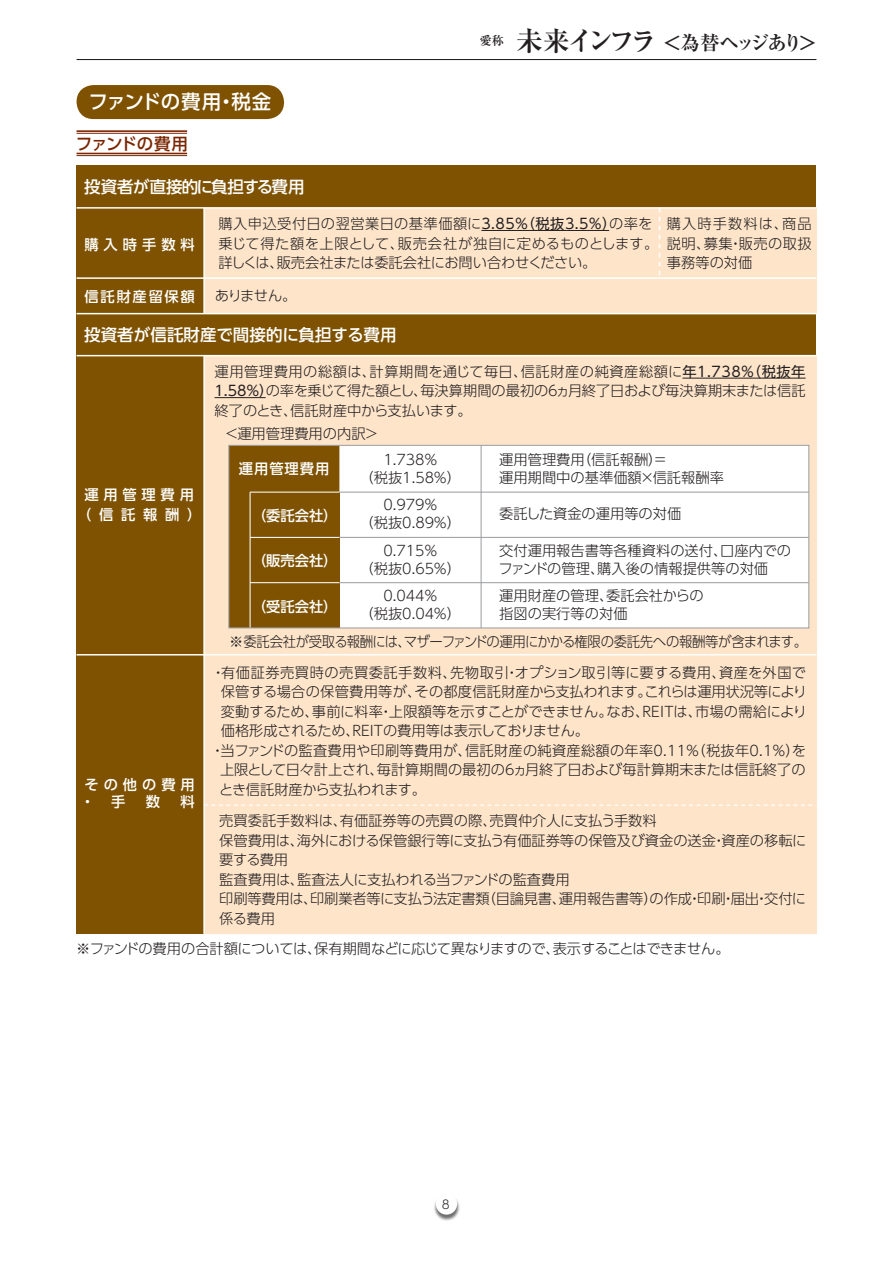
<style>
.page{position:relative;width:893px;height:1263px;background:#fff}
.page>*{position:absolute;margin:0;border:0;box-sizing:border-box;transform-origin:0 0}
.t1{font:700 19.5px "Ryumin Pro";letter-spacing:-.14em;color:#231f20}
.t2{font:500 19.5px "UD Shin Go Pro";letter-spacing:-.01em;color:#fff}
.t3{font:500 19.5px "UD Shin Go Pro";letter-spacing:.02em;color:#fff}
.t4{font:500 16.5px "UD Shin Go Pro";letter-spacing:-.005em;color:#fff}
.t5{font:500 16.5px "UD Shin Go Pro";letter-spacing:-.035em;color:#fff}
.t6{font:500 16.5px "UD Shin Go Pro";letter-spacing:-.045em;color:#7a2600}
.t7{font:300 14.25px/19.5px "UD Shin Go Pro";color:#231f20}
.t8{font:300 14.25px "UD Shin Go Pro";letter-spacing:-.025em;color:#231f20}
.t9{font:300 14.25px "UD Shin Go Pro";letter-spacing:-.035em;color:#231f20}
.t10{font:500 14.25px/17.1px "UD Shin Go Pro";letter-spacing:.14em;color:#fff}
.t11{font:300 14.25px "UD Shin Go Pro";letter-spacing:.02em;color:#231f20}
.t12{font:300 14.25px "UD Shin Go Pro";letter-spacing:.035em;color:#231f20}
.t13{font:300 14.25px "UD Shin Go Pro";letter-spacing:-.02em;color:#231f20}
.t14{font:500 14.25px/19.5px "UD Shin Go Pro";letter-spacing:.335em;color:#fff;text-align:center}
.t15{font:700 12px "Ryumin Pro";color:#231f20}
.t16{font:300 12px "UD Shin Go Pro";color:#231f20}
.s1{font-size:27px}
.s2{font-weight:400}
</style>
<div class="page">
<img style="left:434px;top:1199px;width:26px;height:22px">
<div style="left:436px;top:1193px;width:21px;height:21px;background:#fff;border-radius:50%"></div>
<hr style="left:77px;top:59px;width:739px;height:1px;background:#231f20">
<div style="left:204px;top:356px;width:612px;height:299px;background:#fee5ca"></div>
<div style="left:204px;top:208px;width:612px;height:70px;background:#fee5ca"></div>
<div style="left:204px;top:655px;width:612px;height:279px;background:#fee5ca"></div>
<div style="left:204px;top:278px;width:612px;height:36px;background:#fee5ca"></div>
<div style="left:77px;top:166px;width:739px;height:42px;background:#7e5200"></div>
<div style="left:77px;top:314px;width:739px;height:42px;background:#7e5200"></div>
<div style="left:77px;top:208px;width:127px;height:70px;background:#7e5200"></div>
<div style="left:77px;top:356px;width:127px;height:299px;background:#7e5200"></div>
<div style="left:77px;top:278px;width:127px;height:36px;background:#7e5200"></div>
<hr style="left:77px;top:153px;width:110px;height:1px;background:#7a2600">
<hr style="left:77px;top:155px;width:110px;height:1px;background:#7a2600">
<hr style="left:77px;top:130px;width:110px;height:2px;background:#7a2600">
<hr style="left:77px;top:133px;width:110px;height:1px;background:#7a2600">
<hr style="left:203px;top:208px;width:2px;height:106px;background:#fff">
<div style="left:77px;top:655px;width:127px;height:279px;background:#7e5200"></div>
<hr style="left:682px;top:378px;width:124px;height:1px;background:#231f20">
<hr style="left:215px;top:397px;width:51px;height:1px;background:#231f20">
<hr style="left:77px;top:207px;width:739px;height:2px;background:#fff">
<hr style="left:77px;top:313px;width:739px;height:1px;background:#fff">
<hr style="left:77px;top:355px;width:739px;height:1px;background:#fff">
<hr style="left:77px;top:277px;width:739px;height:2px;background:#fff">
<hr style="left:203px;top:356px;width:2px;height:578px;background:#fff">
<svg style="left:205px;top:804px;width:607px;height:2px"></svg>
<hr style="left:77px;top:654px;width:739px;height:1px;background:#fff">
<div style="left:229px;top:445px;width:580px;height:183px;background:#fff"></div>
<div style="left:230px;top:447px;width:109px;height:179px;background:#7e5200"></div>
<div style="left:250px;top:492px;width:89px;height:45px;background:#7e5200"></div>
<div style="left:250px;top:537px;width:89px;height:46px;background:#7e5200"></div>
<div style="left:250px;top:583px;width:89px;height:45px;background:#7e5200"></div>
<hr style="left:339px;top:492px;width:470px;height:1px;background:#9d9fa2">
<hr style="left:339px;top:537px;width:470px;height:1px;background:#9d9fa2">
<hr style="left:339px;top:582px;width:470px;height:1px;background:#9d9fa2">
<hr style="left:481px;top:445px;width:1px;height:183px;background:#9d9fa2">
<hr style="left:250px;top:492px;width:89px;height:1px;background:#fff">
<hr style="left:250px;top:537px;width:89px;height:1px;background:#fff">
<hr style="left:250px;top:582px;width:89px;height:1px;background:#fff">
<hr style="left:250px;top:492px;width:1px;height:136px;background:#fff">
<div style="left:228px;top:445px;width:581px;height:183px;border:1px solid #9d9fa2"></div>
<hr style="left:481px;top:230px;width:128px;height:1px;background:#231f20">
<svg style="left:659px;top:209px;width:1px;height:69px"></svg>
<div style="left:77px;top:85px;width:207px;height:34px;background:#7e5200;border-radius:17px"></div>
<h1 class="t3" style="left:222px;top:86px;width:62px">・税金</h1>
<h1 class="t2" style="left:89px;top:86px;width:184px">ファンドの費用・税金</h1>
<p class="t6" style="left:76px;top:130px;width:114px">ファンドの費用</p>
<p class="t5" style="left:84px;top:173px;width:222px">投資者が直接的に負担する費用</p>
<p class="t15" style="left:480px;top:31px;width:37px">愛称　</p>
<h1 class="t1" style="left:516px;top:27px;width:303px"><span class="s1">未来インフラ</span> ＜為替ヘッジあり＞</h1>
<p class="t7" style="left:218px;top:213px;width:441px">購入申込受付日の翌営業日の基準価額に<span class="s2">3.85％（税抜3.5％）</span>の率を乗じて得た額を上限として、販売会社が独自に定めるものとします。詳しくは、販売会社または委託会社にお問い合わせください。</p>
<p class="t7" style="left:667px;top:213px;width:146px;text-align:justify">購入時手数料は、商品説明、募集・販売の取扱事務等の対価</p>
<p class="t10" style="left:84px;top:235px;width:112px">購入時手数料</p>
<p class="t10" style="left:84px;top:287px;width:112px">信託財産留保額</p>
<p class="t4" style="left:84px;top:321px;width:314px">投資者が信託財産で間接的に負担する費用</p>
<p class="t7" style="left:215px;top:286px;width:83px">ありません。</p>
<p class="t7" style="left:215px;top:361px;width:593px;text-align:justify">運用管理費用の総額は、計算期間を通じて毎日、信託財産の純資産総額に<span class="s2">年1.738％（税抜年1.58％）</span>の率を乗じて得た額とし、毎決算期間の最初の６ヵ月終了日および毎決算期末または信託終了のとき、信託財産中から支払います。</p>
<p class="t14" style="left:77px;top:484px;width:126px">運用管理費用（信託報酬）</p>
<p class="t10" style="left:80px;top:776px;width:116px">その他の費用・ 手</p>
<p class="t10" style="left:146px;top:793px;width:16px">数</p>
<p class="t10" style="left:181px;top:793px;width:16px">料</p>
<p class="t7" style="left:224px;top:424px;width:156px">＜運用管理費用の内訳＞</p>
<p class="t10" style="left:239px;top:460px;width:92px">運用管理費用</p>
<p class="t10" style="left:252px;top:507px;width:87px">（委託会社）</p>
<p class="t10" style="left:252px;top:552px;width:87px">（販売会社）</p>
<p class="t10" style="left:252px;top:597px;width:87px">（受託会社）</p>
<p class="t7" style="left:360px;top:450px;width:103px;line-height:18px;text-align:center">1.738％<br>（税抜1.58％）</p>
<p class="t7" style="left:360px;top:495px;width:103px;line-height:18px;text-align:center">0.979％<br>（税抜0.89％）</p>
<p class="t7" style="left:360px;top:541px;width:103px;line-height:18px;text-align:center">0.715％<br>（税抜0.65％）</p>
<p class="t7" style="left:360px;top:586px;width:103px;line-height:18px;text-align:center">0.044％<br>（税抜0.04％）</p>
<p class="t7" style="left:499px;top:450px;width:226px;line-height:18px">運用管理費用（信託報酬）＝<br>運用期間中の基準価額×信託報酬率</p>
<p class="t7" style="left:499px;top:503px;width:184px">委託した資金の運用等の対価</p>
<p class="t7" style="left:499px;top:541px;width:294px;line-height:18px">交付運用報告書等各種資料の送付、口座内でのファンドの管理、購入後の情報提供等の対価</p>
<p class="t7" style="left:499px;top:586px;width:206px;line-height:18px">運用財産の管理、委託会社からの指図の実行等の対価</p>
<p class="t8" style="left:229px;top:630px;width:579px">※委託会社が受取る報酬には、マザーファンドの運用にかかる権限の委託先への報酬等が含まれます。</p>
<p class="t12" style="left:211px;top:661px;width:596px">・有価証券売買時の売買委託手数料、先物取引・オプション取引等に要する費用、資産を外国で</p>
<p class="t7" style="left:221px;top:682px;width:588px">保管する場合の保管費用等が、その都度信託財産から支払われます。これらは運用状況等により</p>
<p class="t7" style="left:221px;top:701px;width:588px">変動するため、事前に料率・上限額等を示すことができません。なお、REITは、市場の需給により</p>
<p class="t13" style="left:221px;top:719px;width:370px">価格形成されるため、REITの費用等は表示しておりません。</p>
<p class="t11" style="left:210px;top:739px;width:597px">・当ファンドの監査費用や印刷等費用が、信託財産の純資産総額の年率0.11％（税抜年0.1％）を</p>
<p class="t7" style="left:220px;top:760px;width:587px">上限として日々計上され、毎計算期間の最初の6ヵ月終了日および毎計算期末または信託終了の</p>
<p class="t8" style="left:219px;top:778px;width:208px">とき信託財産から支払われます。</p>
<p class="t7" style="left:219px;top:810px;width:588px">売買委託手数料は、有価証券等の売買の際、売買仲介人に支払う手数料<br>保管費用は、海外における保管銀行等に支払う有価証券等の保管及び資金の送金・資産の移転に要する費用<br>監査費用は、監査法人に支払われる当ファンドの監査費用<br>印刷等費用は、印刷業者等に支払う法定書類（目論見書、運用報告書等）の作成・印刷・届出・交付に係る費用</p>
<p class="t9" style="left:76px;top:937px;width:655px">※ファンドの費用の合計額については、保有期間などに応じて異なりますので、表示することはできません。</p>
<p class="t16" style="left:442px;top:1194px;width:9px">8</p>
</div>
